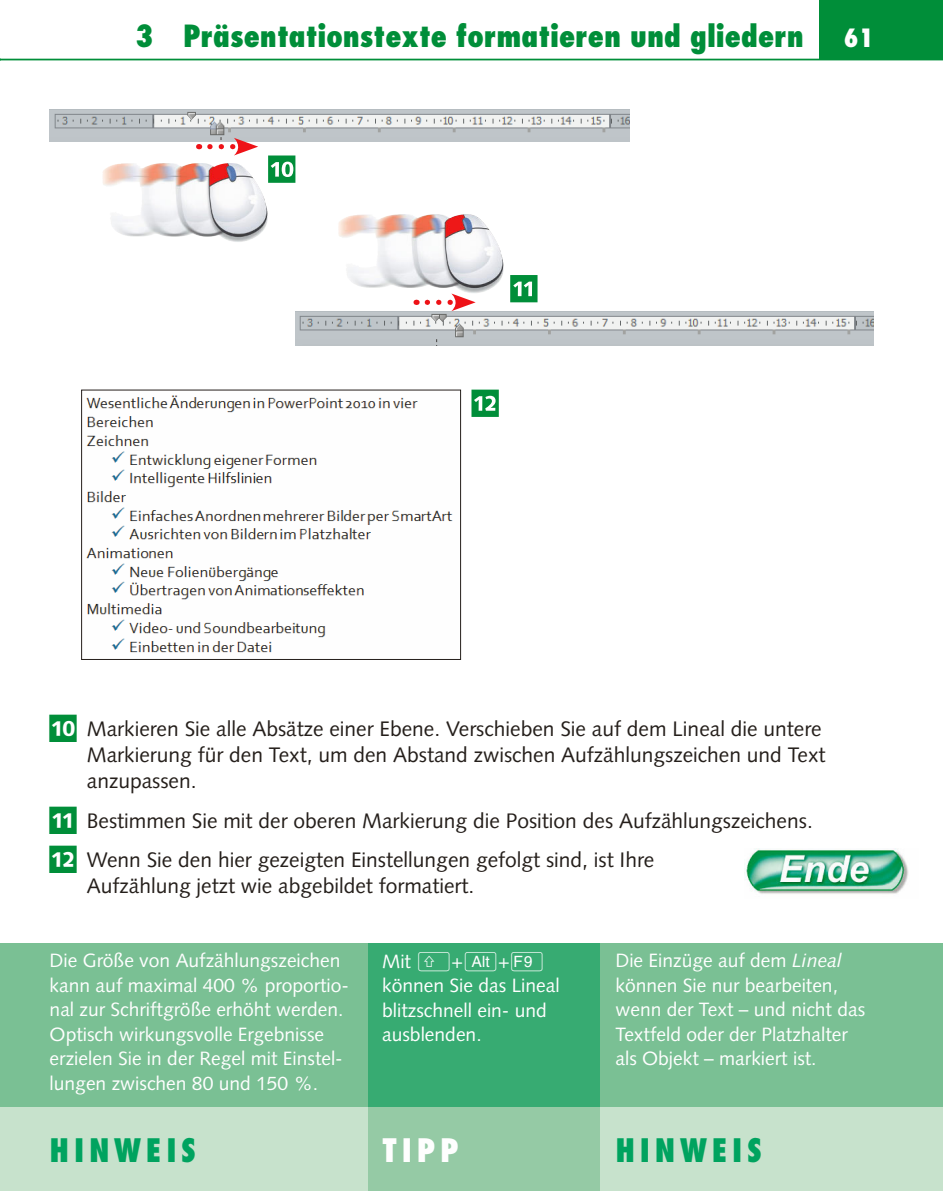
<style>
.page{position:relative;width:943px;height:1191px;background:#fff}
.page>*{position:absolute;margin:0;border:0;box-sizing:border-box;transform-origin:0 0}
.t1{font:800 condensed 31.5px "Futura";letter-spacing:.15em;color:#00a35f}
.t2{font:800 condensed 31.5px "Futura";color:#fefefe}
.t3{font:800 condensed 29.75px "Futura";color:#008e39}
.t4{font:800 condensed 24.5px "Futura";color:#fefefe}
.t5{font:21px/26.2px "Syntax LT Std";color:#251f1b}
.t6{font:19.25px/24.5px "Syntax LT Std";color:#fefefe}
.s1{font-family:"Bfb numbers Normal";font-size:34.12px;color:#008e39}
.s2{font-family:"Keyboard Full Normal"}
.s3{font-style:italic}
</style>
<div class="page">
<div style="left:819px;top:0;width:124px;height:60px;background:#008e39"></div>
<hr style="left:0;top:59px;width:943px;height:1px;background:#008e39">
<svg style="left:471px;top:389px;width:28px;height:28px"></svg>
<svg style="left:510px;top:275px;width:27px;height:27px"></svg>
<svg style="left:268px;top:155px;width:27px;height:28px"></svg>
<div style="left:367px;top:1106px;width:233px;height:85px;background:#95caa5"></div>
<div style="left:0;top:1106px;width:367px;height:85px;background:#c7e2cc"></div>
<div style="left:600px;top:1106px;width:343px;height:85px;background:#c7e2cc"></div>
<div style="left:367px;top:943px;width:233px;height:163px;background:#37ab72"></div>
<div style="left:600px;top:943px;width:343px;height:163px;background:#7ac094"></div>
<div style="left:0;top:943px;width:367px;height:163px;background:#7ac094"></div>
<hr style="left:0;top:943px;width:1px;height:163px;background:#00a35f">
<img style="left:50px;top:109px;width:579px;height:32px">
<img style="left:296px;top:311px;width:577px;height:34px">
<img style="left:86px;top:395px;width:367px;height:258px">
<div style="left:81px;top:389px;width:380px;height:271px;border:1px solid #251f1b"></div>
<svg style="left:210px;top:138px;width:48px;height:17px"></svg>
<svg style="left:427px;top:293px;width:48px;height:18px"></svg>
<img style="left:102px;top:163px;width:128px;height:24px">
<img style="left:338px;top:214px;width:128px;height:24px">
<img style="left:744px;top:848px;width:165px;height:46px">
<h2 class="t3" style="left:135px;top:17px;width:670px">3 Präsentationstexte formatieren und gliedern</h2>
<p class="t4" style="left:843px;top:22px;width:31px">61</p>
<p class="t5" style="left:87px;top:715px;width:740px;text-indent:-37px"><span class="s1">J</span> Markieren Sie alle Absätze einer Ebene. Verschieben Sie auf dem Lineal die untere<br>Markierung für den Text, um den Abstand zwischen Aufzählungszeichen und Text anzupassen.</p>
<p class="t5" style="left:50px;top:800px;width:764px;line-height:39.4px"><span class="s1">K</span> Bestimmen Sie mit der oberen Markierung die Position des Aufzählungszeichens.<br><span class="s1">L</span> Wenn Sie den hier gezeigten Einstellungen gefolgt sind, ist Ihre</p>
<p class="t5" style="left:87px;top:873px;width:389px">Aufzählung jetzt wie abgebildet formatiert.</p>
<p class="t6" style="left:50px;top:948px;width:301px">Die Größe von Aufzählungszeichen kann auf maximal 400 % proportio&shy;nal zur Schriftgröße erhöht werden.<br>Optisch wirkungsvolle Ergebnisse erzielen Sie in der Regel mit Einstel&shy;lungen zwischen 80 und 150 %.</p>
<p class="t6" style="left:382px;top:949px;width:179px">Mit <span class="s2">Á</span>+<span class="s2">Ç</span>+<span class="s2">Ñ </span>können Sie das Lineal blitzschnell ein- und ausblenden.</p>
<p class="t6" style="left:615px;top:948px;width:251px">Die Einzüge auf dem <span class="s3">Lineal </span>können Sie nur bearbeiten, wenn der Text – und nicht das<br>Textfeld oder der Platzhalter als Objekt – markiert ist.</p>
<h1 class="t1" style="left:50px;top:1129px;width:146px">Hinwe is</h1>
<h1 class="t2" style="left:382px;top:1129px;width:56px">Tipp</h1>
<h1 class="t1" style="left:615px;top:1129px;width:146px">Hinwe is</h1>
</div>
